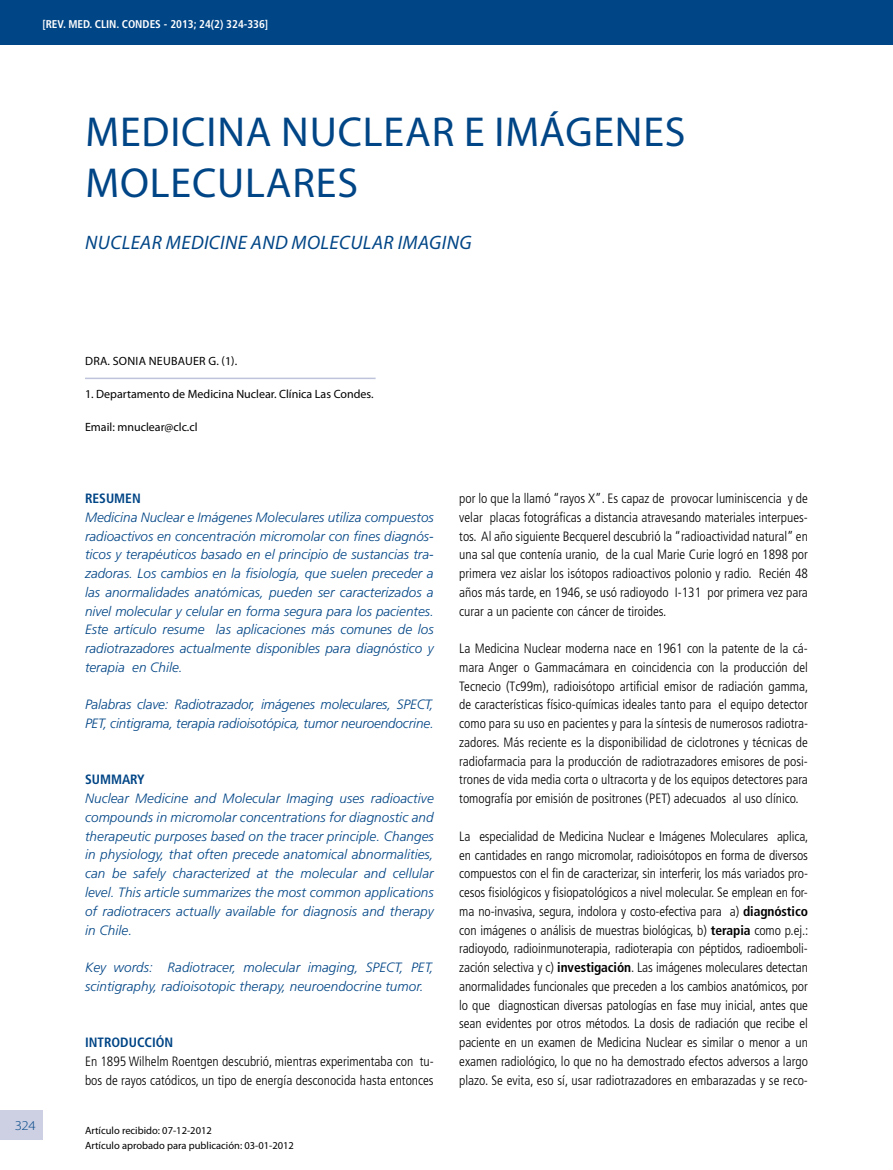
<style>
.page{position:relative;width:893px;height:1170px;background:#fff}
.page>*{position:absolute;margin:0;border:0;box-sizing:border-box;transform-origin:0 0}
.t1{font:42px/50.4px "Myriad Pro";letter-spacing:.02em;color:#004586}
.t2{font:italic 19.5px "Myriad Pro";letter-spacing:.02em;color:#004586}
.t3{font:300 condensed 13.5px/18.8px "Frutiger";color:#000;text-align:justify}
.t4{font:italic 300 13.5px/18.8px "Frutiger";color:#004586;text-align:justify}
.t5{font:700 condensed 13.5px "Frutiger";color:#004586}
.t6{font:300 13.5px "Myriad Pro";color:#004586;scale:1.1 1}
.t7{font:12px "Myriad Pro";color:#000}
.t8{font:12px "Myriad Pro";letter-spacing:.02em;color:#000}
.t9{font:700 condensed 11.25px "Frutiger";color:#fff}
.t10{font:10.5px/15.8px "Myriad Pro";color:#000}
.s1{font-weight:700}
</style>
<div class="page">
<div style="left:0;top:1110px;width:43px;height:30px;background:#cdd0e3"></div>
<div style="left:0;top:0;width:893px;height:44px;background:#004586"></div>
<hr style="left:85px;top:377px;width:291px;height:2px;background:#bfc4dc">
<p class="t9" style="left:42px;top:17px;width:227px">[REV. MED. CLIN. CONDES - 2013; 24(2) 324-336]</p>
<h1 class="t1" style="left:85px;top:106px;width:602px">Medicina Nuclear e Imágenes<br>Moleculares</h1>
<h2 class="t2" style="left:85px;top:230px;width:388px">NUCLEAR MEDICINE AND MOLECULAR IMAGING</h2>
<p class="t6" style="left:15px;top:1117px;width:21px">324</p>
<p class="t8" style="left:85px;top:354px;width:154px">Dra. Sonia Neubauer G. (1).</p>
<p class="t7" style="left:85px;top:387px;width:290px">1. Departamento de Medicina Nuclear. Clínica Las Condes.</p>
<p class="t7" style="left:85px;top:420px;width:114px">Email: mnuclear@clc.cl</p>
<p class="t5" style="left:85px;top:490px;width:57px">RESUMEN</p>
<p class="t4" style="left:85px;top:507px;width:350px">Medicina Nuclear e Imágenes Moleculares utiliza compuestos radioactivos en concentración micromolar con fines diagnós&shy;ticos y terapéuticos basado en el principio de sustancias tra&shy;zadoras. Los cambios en la fisiología, que suelen preceder a las anormalidades anatómicas, pueden ser caracterizados a nivel molecular y celular en forma segura para los pacientes.<br>Este artículo resume las aplicaciones más comunes de los radiotrazadores actualmente disponibles para diagnóstico y terapia en Chile.</p>
<p class="t4" style="left:85px;top:695px;width:350px">Palabras clave: Radiotrazador, imágenes moleculares, SPECT,<br>PET, cintigrama, terapia radioisotópica, tumor neuroendocrine.</p>
<p class="t5" style="left:85px;top:771px;width:61px">SUMMARY</p>
<p class="t4" style="left:85px;top:789px;width:350px">Nuclear Medicine and Molecular Imaging uses radioactive compounds in micromolar concentrations for diagnostic and therapeutic purposes based on the tracer principle. Changes in physiology, that often precede anatomical abnormalities, can be safely characterized at the molecular and cellular level. This article summarizes the most common applications of radiotracers actually available for diagnosis and therapy in Chile.</p>
<p class="t4" style="left:85px;top:957px;width:350px">Key words: Radiotracer, molecular imaging, SPECT, PET, scintigraphy, radioisotopic therapy, neuroendocrine tumor.</p>
<p class="t5" style="left:85px;top:1034px;width:90px">INTRODUCCIÓN</p>
<p class="t3" style="left:85px;top:1051px;width:350px">En 1895 Wilhelm Roentgen descubrió, mientras experimentaba con tu&shy;bos de rayos catódicos, un tipo de energía desconocida hasta entonces</p>
<p class="t10" style="left:85px;top:1121px;width:210px">Artículo recibido: 07-12-2012<br>Artículo aprobado para publicación: 03-01-2012</p>
<p class="t3" style="left:459px;top:489px;width:350px">por lo que la llamó “rayos X”. Es capaz de provocar luminiscencia y de velar placas fotográficas a distancia atravesando materiales interpues&shy;tos. Al año siguiente Becquerel descubrió la “radioactividad natural” en una sal que contenía uranio, de la cual Marie Curie logró en 1898 por primera vez aislar los isótopos radioactivos polonio y radio. Recién 48 años más tarde, en 1946, se usó radioyodo I-131 por primera vez para curar a un paciente con cáncer de tiroides.</p>
<p class="t3" style="left:459px;top:639px;width:351px">La Medicina Nuclear moderna nace en 1961 con la patente de la cá&shy;mara Anger o Gammacámara en coincidencia con la producción del Tecnecio (Tc99m), radioisótopo artificial emisor de radiación gamma, de características físico-químicas ideales tanto para el equipo detector como para su uso en pacientes y para la síntesis de numerosos radiotra&shy;zadores. Más reciente es la disponibilidad de ciclotrones y técnicas de radiofarmacia para la producción de radiotrazadores emisores de posi&shy;trones de vida media corta o ultracorta y de los equipos detectores para tomografía por emisión de positrones (PET) adecuados al uso clínico.</p>
<p class="t3" style="left:459px;top:826px;width:351px">La especialidad de Medicina Nuclear e Imágenes Moleculares aplica, en cantidades en rango micromolar, radioisótopos en forma de diversos compuestos con el fin de caracterizar, sin interferir, los más variados pro&shy;cesos fisiológicos y fisiopatológicos a nivel molecular. Se emplean en for&shy;ma no-invasiva, segura, indolora y costo-efectiva para a) <span class="s1">diagnóstico </span>con imágenes o análisis de muestras biológicas, b) <span class="s1">terapia</span> como p.ej.: radioyodo, radioinmunoterapia, radioterapia con péptidos, radioemboli&shy;zación selectiva y c) <span class="s1">investigación</span>. Las imágenes moleculares detectan anormalidades funcionales que preceden a los cambios anatómicos, por lo que diagnostican diversas patologías en fase muy inicial, antes que sean evidentes por otros métodos. La dosis de radiación que recibe el paciente en un examen de Medicina Nuclear es similar o menor a un examen radiológico, lo que no ha demostrado efectos adversos a largo plazo. Se evita, eso sí, usar radiotrazadores en embarazadas y se reco-</p>
</div>
